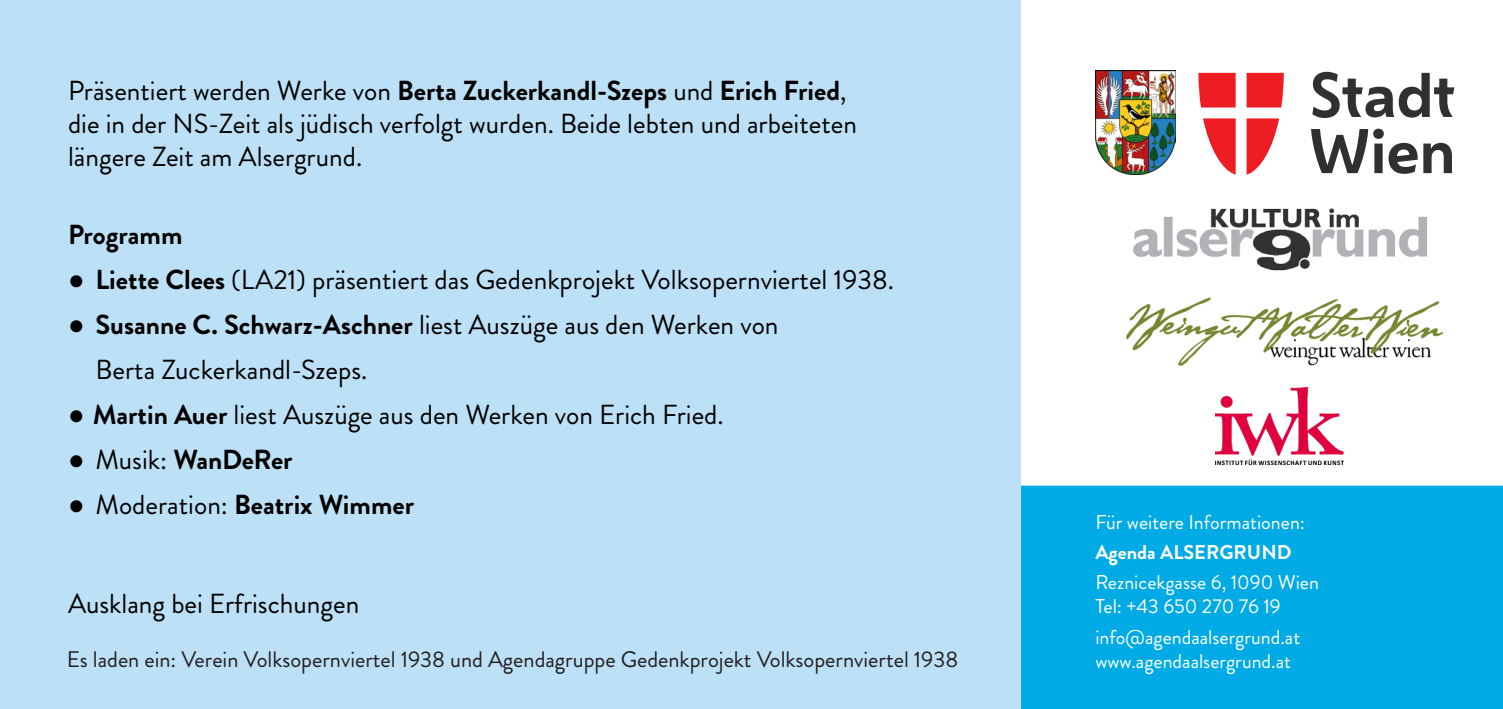
<style>
.page{position:relative;width:1503px;height:709px;background:#fff}
.page>*{position:absolute;margin:0;border:0;box-sizing:border-box;transform-origin:0 0}
.t1{font:27.5px/33px "Brandon Grotesque";color:#000}
.t2{font:700 27.5px "Brandon Grotesque";color:#000}
.t3{font:22.5px "Brandon Grotesque";color:#231f20}
.t4{font:20px/30px "Brandon Grotesque";color:#fff}
.s1{font-weight:700}
.s2{font-family:"Tahoma";font-weight:700}
.s3{font-family:"Tahoma"}
.s4{font-weight:400}
</style>
<div class="page">
<div style="left:1020px;top:485px;width:482px;height:224px;background:#00abe5"></div>
<div style="left:0;top:0;width:1020px;height:709px;background:#bce0f5"></div>
<img style="left:1095px;top:71px;width:80px;height:104px">
<svg style="left:1198px;top:73px;width:37px;height:34px"></svg>
<svg style="left:1203px;top:118px;width:32px;height:57px"></svg>
<svg style="left:1246px;top:73px;width:37px;height:34px"></svg>
<svg style="left:1246px;top:118px;width:33px;height:57px"></svg>
<svg style="left:1312px;top:72px;width:142px;height:46px"></svg>
<svg style="left:1311px;top:129px;width:106px;height:45px"></svg>
<svg style="left:1423px;top:143px;width:28px;height:30px"></svg>
<img style="left:1133px;top:208px;width:294px;height:63px">
<img style="left:1215px;top:387px;width:128px;height:77px">
<img style="left:1125px;top:297px;width:319px;height:69px">
<p class="t1" style="left:68px;top:74px;width:790px">Präsentiert werden Werke von <span class="s1">Berta Zuckerkandl-Szeps</span> und <span class="s1">Erich Fried</span>, die in der NS-Zeit als jüdisch verfolgt wurden. Beide lebten und arbeiteten längere Zeit am Alsergrund.</p>
<p class="t2" style="left:68px;top:215px;width:116px">Programm</p>
<p class="t1" style="left:68px;top:263px;width:827px"><span class="s2">●</span> <span class="s1">Liette Clees</span> (LA21) präsentiert das Gedenkprojekt Volksopernviertel 1938.</p>
<p class="t1" style="left:96px;top:302px;width:684px;line-height:45px;text-indent:-28px"><span class="s2">●</span> <span class="s1">Susanne C. Schwarz-Aschner</span> liest Auszüge aus den Werken von<br>Berta Zuckerkandl-Szeps.</p>
<p class="t1" style="left:68px;top:398px;width:657px"><span class="s2">●</span> <span class="s1">Martin Auer</span> liest Auszüge aus den Werken von Erich Fried.</p>
<p class="t2" style="left:68px;top:440px;width:226px"><span class="s3">●</span> <span class="s4">Musik:</span> WanDeRer</p>
<p class="t2" style="left:68px;top:485px;width:347px"><span class="s3">●</span> <span class="s4">Moderation:</span> Beatrix Wimmer</p>
<p class="t1" style="left:68px;top:587px;width:293px">Ausklang bei Erfrischungen</p>
<p class="t3" style="left:67px;top:644px;width:893px">Es laden ein: Verein Volksopernviertel 1938 und Agendagruppe Gedenkprojekt Volksopernviertel 1938</p>
<p class="t4" style="left:1095px;top:508px;width:211px">Für weitere Informationen:<br><span class="s1">Agenda ALSERGRUND</span></p>
<p class="t4" style="left:1095px;top:568px;width:225px">Reznicekgasse 6, 1090 Wien</p>
<p class="t4" style="left:1095px;top:592px;width:187px">Tel: +43 650 270 76 19</p>
<p class="t4" style="left:1095px;top:622px;width:206px">info@agendaalsergrund.at</p>
<p class="t4" style="left:1095px;top:646px;width:197px">www.agendaalsergrund.at</p>
</div>
